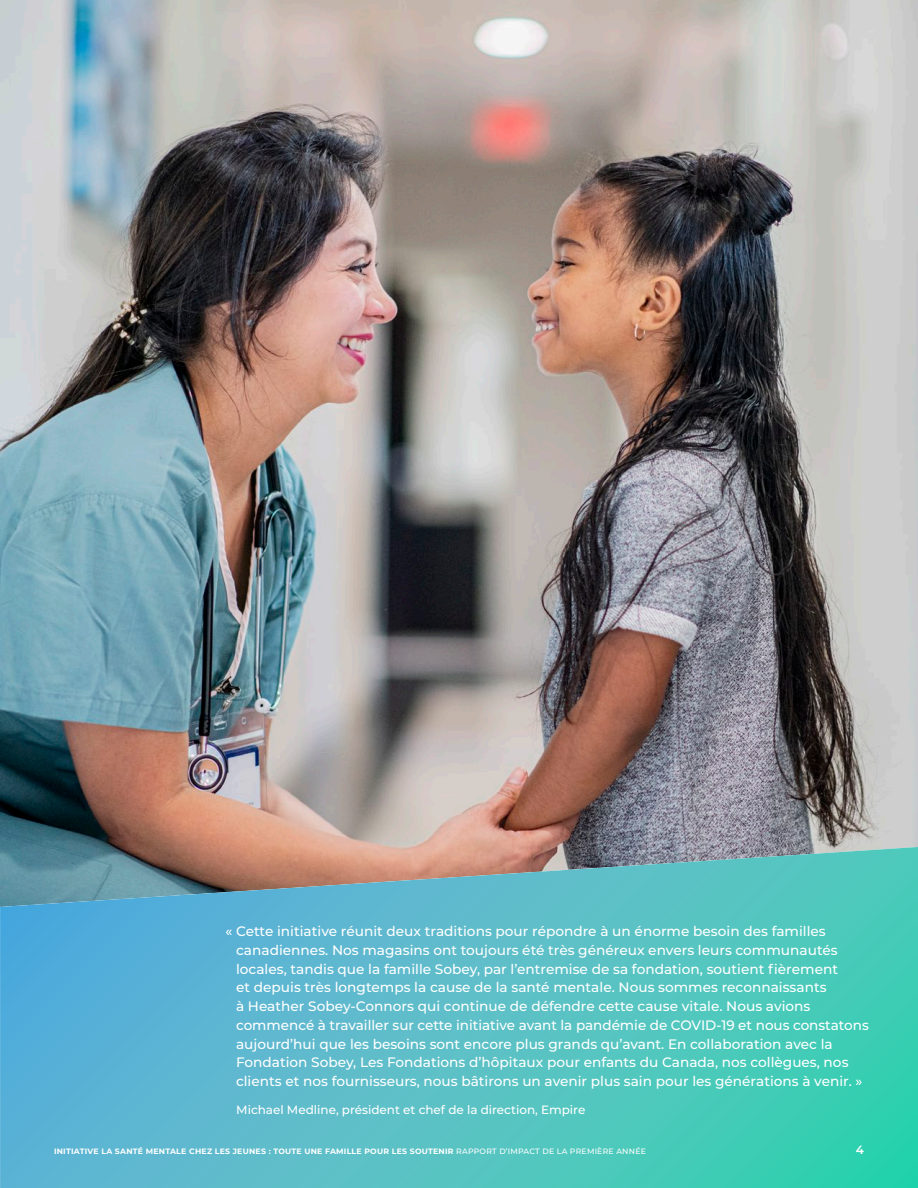
<style>
.page{position:relative;width:918px;height:1188px;background:#fff}
.page>*{position:absolute;margin:0;border:0;box-sizing:border-box;transform-origin:0 0}
.t1{font:500 13.65px/18.8px "Montserrat";color:#fff}
.t2{font:500 12px "Montserrat";color:#fff}
.t3{font:600 12px "Montserrat";color:#fff}
.t4{font:700 7.8px "Montserrat";letter-spacing:.03em;color:#fff}
.s1{font-weight:500}
</style>
<div class="page">
<img style="left:0;top:0;width:918px;height:847px">
<svg style="left:0;top:847px;width:918px;height:341px;background:#59bac0"></svg>
<p class="t1" style="left:236px;top:921px;width:634px;text-indent:-11px">« Cette initiative réunit deux traditions pour répondre à un énorme besoin des familles canadiennes. Nos magasins ont toujours été très généreux envers leurs communautés locales, tandis que la famille Sobey, par l’entremise de sa fondation, soutient fièrement<br>et depuis très longtemps la cause de la santé mentale. Nous sommes reconnaissants<br>à Heather Sobey-Connors qui continue de défendre cette cause vitale. Nous avions commencé à travailler sur cette initiative avant la pandémie de COVID-19 et nous constatons aujourd’hui que les besoins sont encore plus grands qu’avant. En collaboration avec la Fondation Sobey, Les Fondations d’hôpitaux pour enfants du Canada, nos collègues, nos clients et nos fournisseurs, nous bâtirons un avenir plus sain pour les générations à venir. »</p>
<p class="t2" style="left:236px;top:1101px;width:351px">Michael Medline, président et chef de la direction, Empire</p>
<p class="t4" style="left:54px;top:1146px;width:594px">INITIATIVE LA SANTÉ MENTALE CHEZ LES JEUNES : TOUTE UNE FAMILLE POUR LES SOUTENIR <span class="s1">RAPPORT D’IMPACT DE LA PREMIÈRE ANNÉE</span></p>
<p class="t3" style="left:856px;top:1141px;width:10px">4</p>
</div>
